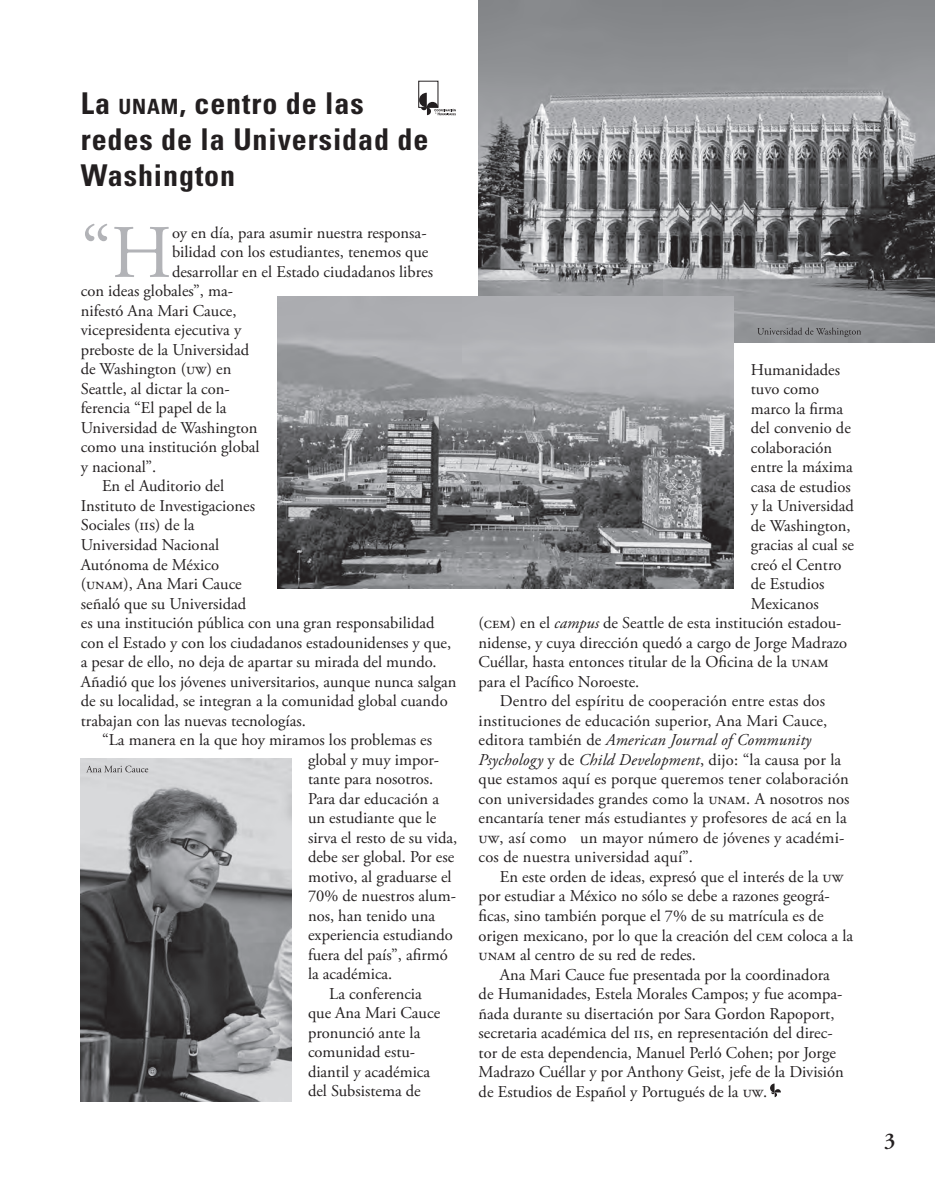
<style>
.page{position:relative;width:936px;height:1191px;background:#fff}
.page>*{position:absolute;margin:0;border:0;box-sizing:border-box;transform-origin:0 0}
.t1{font:75.3px "Adobe Garamond Pro";color:#b2b3b7}
.t2{font:700 condensed 30px/36px "Univers";letter-spacing:.03em;color:#231f20}
.t3{font:600 22.5px "Adobe Garamond";color:#231f20}
.t4{font:16.5px "Adobe Garamond Pro";color:#231f20}
.t5{font:italic 16.5px "Adobe Garamond Pro";letter-spacing:.01em;color:#231f20}
.s1{font-size:21px}
.s2{font-style:italic}
.s3{font-style:normal}
</style>
<div class="page">
<svg style="left:770px;top:1083px;width:10px;height:14px"></svg>
<img style="left:478px;top:0;width:456px;height:342px">
<img style="left:277px;top:297px;width:456px;height:291px">
<img style="left:81px;top:759px;width:210px;height:342px">
<svg style="left:757px;top:327px;width:104px;height:10px"></svg>
<svg style="left:86px;top:765px;width:62px;height:7px"></svg>
<div style="left:418px;top:81px;width:20px;height:26px;border:1px solid #231f20"></div>
<svg style="left:419px;top:93px;width:37px;height:22px"></svg>
<h2 class="t2" style="left:81px;top:89px;width:349px">La <span class="s1">UNAM</span>, centro de las redes de la Universidad de<br>Washington</h2>
<h1 class="t1" style="left:81px;top:223px;width:93px">“H</h1>
<p class="t4" style="left:172px;top:226px;width:256px">oy en día, para asumir nuestra responsa-</p>
<p class="t4" style="left:172px;top:245px;width:258px">bilidad con los estudiantes, tenemos que</p>
<p class="t4" style="left:172px;top:265px;width:262px">desarrollar en el Estado ciudadanos libres</p>
<p class="t4" style="left:81px;top:284px;width:154px">con ideas globales”, ma-</p>
<p class="t4" style="left:81px;top:304px;width:157px">nifestó Ana Mari Cauce,</p>
<p class="t4" style="left:81px;top:323px;width:162px">vicepresidenta ejecutiva y</p>
<p class="t4" style="left:81px;top:343px;width:170px">preboste de la Universidad</p>
<p class="t4" style="left:81px;top:362px;width:152px">de Washington (uw) en</p>
<p class="t4" style="left:81px;top:382px;width:150px">Seattle, al dictar la con-</p>
<p class="t4" style="left:81px;top:401px;width:147px">ferencia “El papel de la</p>
<p class="t4" style="left:81px;top:421px;width:178px">Universidad de Washington</p>
<p class="t4" style="left:81px;top:440px;width:180px">como una institución global</p>
<p class="t4" style="left:81px;top:460px;width:77px">y nacional”.</p>
<p class="t4" style="left:102px;top:479px;width:124px">En el Auditorio del</p>
<p class="t4" style="left:81px;top:499px;width:176px">Instituto de Investigaciones</p>
<p class="t4" style="left:81px;top:518px;width:115px">Sociales (iis) de la</p>
<p class="t4" style="left:81px;top:538px;width:140px">Universidad Nacional</p>
<p class="t4" style="left:81px;top:557px;width:140px">Autónoma de México</p>
<p class="t4" style="left:81px;top:577px;width:162px">(unam), Ana Mari Cauce</p>
<p class="t4" style="left:81px;top:596px;width:167px">señaló que su Universidad</p>
<p class="t4" style="left:81px;top:616px;width:355px">es una institución pública con una gran responsabilidad</p>
<p class="t4" style="left:81px;top:635px;width:372px">con el Estado y con los ciudadanos estadounidenses y que,</p>
<p class="t4" style="left:81px;top:655px;width:357px">a pesar de ello, no deja de apartar su mirada del mundo.</p>
<p class="t4" style="left:81px;top:674px;width:377px">Añadió que los jóvenes universitarios, aunque nunca salgan</p>
<p class="t4" style="left:81px;top:694px;width:368px">de su localidad, se integran a la comunidad global cuando</p>
<p class="t4" style="left:81px;top:713px;width:226px">trabajan con las nuevas tecnologías.</p>
<p class="t4" style="left:102px;top:733px;width:331px">“La manera en la que hoy miramos los problemas es</p>
<p class="t4" style="left:308px;top:752px;width:133px">global y muy impor-</p>
<p class="t4" style="left:308px;top:772px;width:127px">tante para nosotros.</p>
<p class="t4" style="left:308px;top:791px;width:133px">Para dar educación a</p>
<p class="t4" style="left:308px;top:811px;width:130px">un estudiante que le</p>
<p class="t4" style="left:308px;top:830px;width:151px">sirva el resto de su vida,</p>
<p class="t4" style="left:308px;top:850px;width:148px">debe ser global. Por ese</p>
<p class="t4" style="left:308px;top:869px;width:145px">motivo, al graduarse el</p>
<p class="t4" style="left:308px;top:889px;width:149px">70% de nuestros alum-</p>
<p class="t4" style="left:308px;top:909px;width:129px">nos, han tenido una</p>
<p class="t4" style="left:308px;top:928px;width:146px">experiencia estudiando</p>
<p class="t4" style="left:308px;top:948px;width:141px">fuera del país”, afirmó</p>
<p class="t4" style="left:308px;top:967px;width:86px">la académica.</p>
<p class="t4" style="left:329px;top:987px;width:94px">La conferencia</p>
<p class="t4" style="left:308px;top:1006px;width:134px">que Ana Mari Cauce</p>
<p class="t4" style="left:308px;top:1026px;width:114px">pronunció ante la</p>
<p class="t4" style="left:308px;top:1045px;width:109px">comunidad estu-</p>
<p class="t4" style="left:308px;top:1065px;width:124px">diantil y académica</p>
<p class="t4" style="left:308px;top:1084px;width:114px">del Subsistema de</p>
<p class="t4" style="left:750px;top:363px;width:91px">Humanidades</p>
<p class="t4" style="left:750px;top:382px;width:70px">tuvo como</p>
<p class="t4" style="left:750px;top:402px;width:94px">marco la firma</p>
<p class="t4" style="left:750px;top:421px;width:101px">del convenio de</p>
<p class="t4" style="left:750px;top:441px;width:83px">colaboración</p>
<p class="t4" style="left:750px;top:460px;width:103px">entre la máxima</p>
<p class="t4" style="left:750px;top:480px;width:101px">casa de estudios</p>
<p class="t4" style="left:750px;top:499px;width:104px">y la Universidad</p>
<p class="t4" style="left:750px;top:519px;width:101px">de Washington,</p>
<p class="t4" style="left:750px;top:538px;width:105px">gracias al cual se</p>
<p class="t4" style="left:750px;top:558px;width:92px">creó el Centro</p>
<p class="t4" style="left:750px;top:577px;width:75px">de Estudios</p>
<p class="t4" style="left:750px;top:597px;width:69px">Mexicanos</p>
<p class="t4" style="left:478px;top:616px;width:364px">(cem) en el <span class="s2">campus</span> de Seattle de esta institución estadou-</p>
<p class="t4" style="left:478px;top:636px;width:370px">nidense, y cuya dirección quedó a cargo de Jorge Madrazo</p>
<p class="t4" style="left:478px;top:655px;width:351px">Cuéllar, hasta entonces titular de la Oficina de la unam</p>
<p class="t4" style="left:478px;top:675px;width:162px">para el Pacífico Noroeste.</p>
<p class="t4" style="left:500px;top:694px;width:327px">Dentro del espíritu de cooperación entre estas dos</p>
<p class="t4" style="left:478px;top:714px;width:350px">instituciones de educación superior, Ana Mari Cauce,</p>
<p class="t5" style="left:478px;top:730px;width:334px"><span class="s3">editora también de</span> American Journal of Community</p>
<p class="t5" style="left:478px;top:749px;width:364px">Psychology <span class="s3">y de</span> Child Development<span class="s3">, dijo: “la causa por la</span></p>
<p class="t4" style="left:478px;top:772px;width:372px">que estamos aquí es porque queremos tener colaboración</p>
<p class="t4" style="left:478px;top:792px;width:372px">con universidades grandes como la unam. A nosotros nos</p>
<p class="t4" style="left:478px;top:811px;width:370px">encantaría tener más estudiantes y profesores de acá en la</p>
<p class="t4" style="left:478px;top:831px;width:367px">uw, así como un mayor número de jóvenes y académi-</p>
<p class="t4" style="left:478px;top:850px;width:216px">cos de nuestra universidad aquí”.</p>
<p class="t4" style="left:500px;top:870px;width:345px">En este orden de ideas, expresó que el interés de la uw</p>
<p class="t4" style="left:478px;top:889px;width:352px">por estudiar a México no sólo se debe a razones geográ-</p>
<p class="t4" style="left:478px;top:909px;width:346px">ficas, sino también porque el 7% de su matrícula es de</p>
<p class="t4" style="left:478px;top:928px;width:376px">origen mexicano, por lo que la creación del cem coloca a la</p>
<p class="t4" style="left:478px;top:948px;width:219px">unam al centro de su red de redes.</p>
<p class="t4" style="left:500px;top:967px;width:331px">Ana Mari Cauce fue presentada por la coordinadora</p>
<p class="t4" style="left:478px;top:987px;width:365px">de Humanidades, Estela Morales Campos; y fue acompa-</p>
<p class="t4" style="left:478px;top:1006px;width:357px">ñada durante su disertación por Sara Gordon Rapoport,</p>
<p class="t4" style="left:478px;top:1026px;width:355px">secretaria académica del iis, en representación del direc-</p>
<p class="t4" style="left:478px;top:1045px;width:359px">tor de esta dependencia, Manuel Perló Cohen; por Jorge</p>
<p class="t4" style="left:478px;top:1065px;width:367px">Madrazo Cuéllar y por Anthony Geist, jefe de la División</p>
<p class="t4" style="left:478px;top:1084px;width:290px">de Estudios de Español y Portugués de la uw.</p>
<h3 class="t3" style="left:884px;top:1132px;width:13px">3</h3>
</div>
